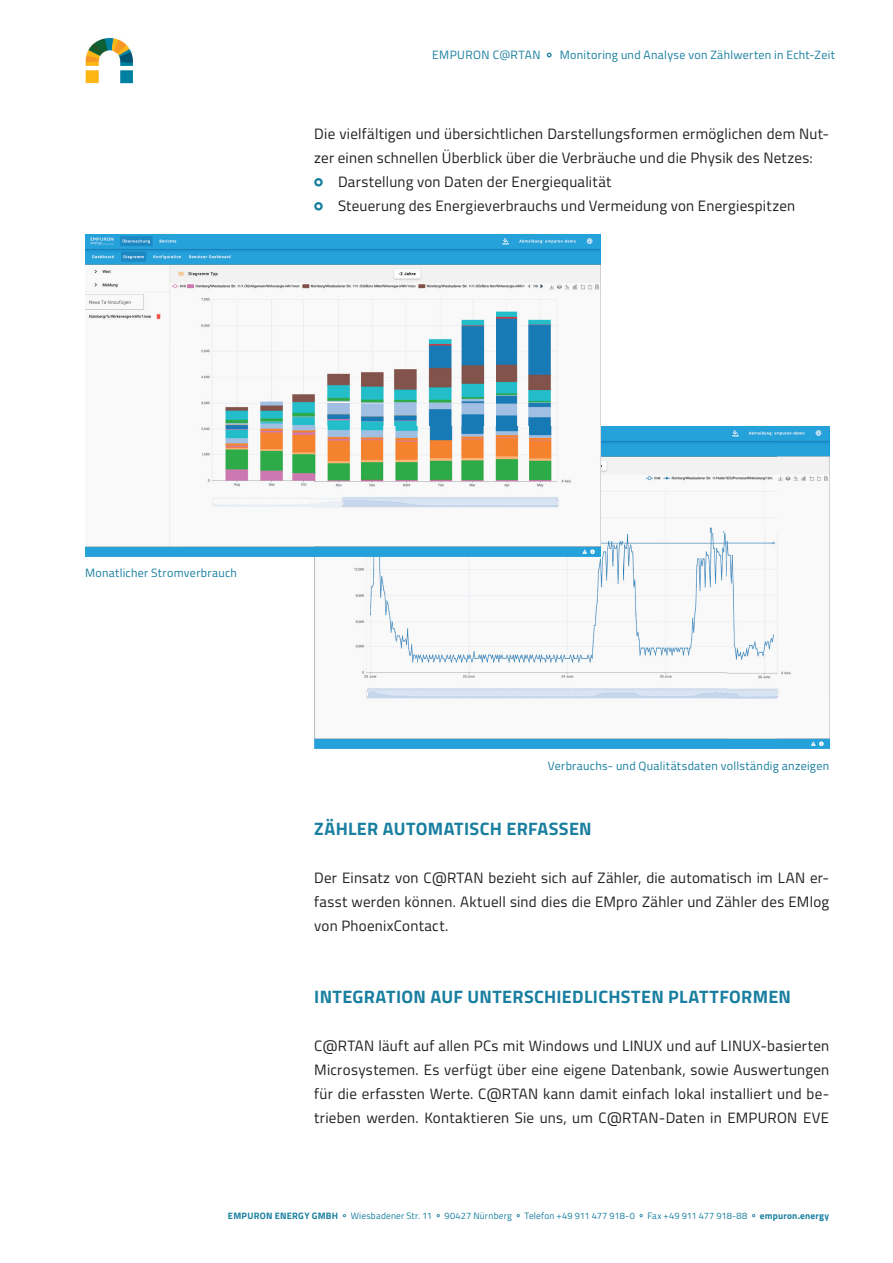
<style>
.page{position:relative;width:893px;height:1263px;background:#fff}
.page>*{position:absolute;margin:0;border:0;box-sizing:border-box;transform-origin:0 0}
.t1{font:700 18px "Titillium Web";letter-spacing:.015em;color:#197fa0}
.t2{font:15px/24px "Titillium Web";letter-spacing:.015em;color:#231f20;text-align:justify}
.t3{font:12px "Titillium Web";letter-spacing:.025em;color:#197fa0}
.t4{font:9.3px "Titillium Web";letter-spacing:.02em;color:#197fa0}
.t5{font:700 9.3px "Titillium Web";letter-spacing:.03em;color:#197fa0}
.t6{font:9.3px "Titillium Web";color:#197fa0}
.s1{font-size:10.5px}
</style>
<div class="page">
<img style="left:85px;top:38px;width:48px;height:46px">
<svg style="left:639px;top:1214px;width:4px;height:3px"></svg>
<svg style="left:547px;top:53px;width:5px;height:4px"></svg>
<svg style="left:314px;top:178px;width:9px;height:9px"></svg>
<svg style="left:314px;top:202px;width:9px;height:9px"></svg>
<img style="left:600px;top:426px;width:178px;height:107px">
<img style="left:778px;top:426px;width:51px;height:322px">
<img style="left:314px;top:556px;width:206px;height:85px">
<img style="left:520px;top:533px;width:206px;height:108px">
<img style="left:726px;top:533px;width:52px;height:215px">
<img style="left:314px;top:641px;width:412px;height:107px">
<img style="left:85px;top:234px;width:515px;height:107px">
<img style="left:169px;top:341px;width:225px;height:108px">
<img style="left:394px;top:341px;width:164px;height:85px">
<img style="left:85px;top:449px;width:229px;height:107px">
<img style="left:314px;top:426px;width:286px;height:130px">
<p class="t3" style="left:432px;top:46px;width:110px">EMPURON C<span class="s1">@</span>RTAN</p>
<p class="t3" style="left:560px;top:46px;width:276px">Monitoring und Analyse von Zählwerten in Echt-Zeit</p>
<p class="t2" style="left:314px;top:121px;width:516px">Die vielfältigen und übersichtlichen Darstellungsformen ermöglichen dem Nut-</p>
<p class="t2" style="left:314px;top:145px;width:500px">zer einen schnellen Überblick über die Verbräuche und die Physik des Netzes:</p>
<p class="t2" style="left:338px;top:169px;width:275px">Darstellung von Daten der Energiequalität</p>
<p class="t2" style="left:338px;top:193px;width:459px">Steuerung des Energieverbrauchs und Vermeidung von Energiespitzen</p>
<p class="t3" style="left:85px;top:563px;width:153px">Monatlicher Stromverbrauch</p>
<p class="t3" style="left:548px;top:757px;width:283px">Verbrauchs- und Qualitätsdaten vollständig anzeigen</p>
<p class="t1" style="left:314px;top:814px;width:279px">ZÄHLER AUTOMATISCH ERFASSEN</p>
<p class="t2" style="left:314px;top:865px;width:516px">Der Einsatz von C@RTAN bezieht sich auf Zähler, die automatisch im LAN er&shy;fasst werden können. Aktuell sind dies die EMpro Zähler und Zähler des EMlog von PhoenixContact.</p>
<p class="t1" style="left:314px;top:982px;width:478px">INTEGRATION AUF UNTERSCHIEDLICHSTEN PLATTFORMEN</p>
<p class="t2" style="left:314px;top:1033px;width:517px">C@RTAN läuft auf allen PCs mit Windows und LINUX und auf LINUX-basierten Microsystemen. Es verfügt über eine eigene Datenbank, sowie Auswertungen für die erfassten Werte. C@RTAN kann damit einfach lokal installiert und be&shy;trieben werden. Kontaktieren Sie uns, um C@RTAN-Daten in EMPURON EVE</p>
<p class="t5" style="left:228px;top:1208px;width:112px">EMPURON ENERGY GMBH</p>
<p class="t4" style="left:351px;top:1208px;width:83px">Wiesbadener Str. 11</p>
<p class="t4" style="left:444px;top:1208px;width:69px">90427 Nürnberg</p>
<p class="t4" style="left:524px;top:1208px;width:112px">Telefon +49 911 477 918-0</p>
<p class="t6" style="left:647px;top:1208px;width:102px">Fax +49 911 477 918-88</p>
<p class="t5" style="left:760px;top:1208px;width:71px">empuron.energy</p>
</div>
